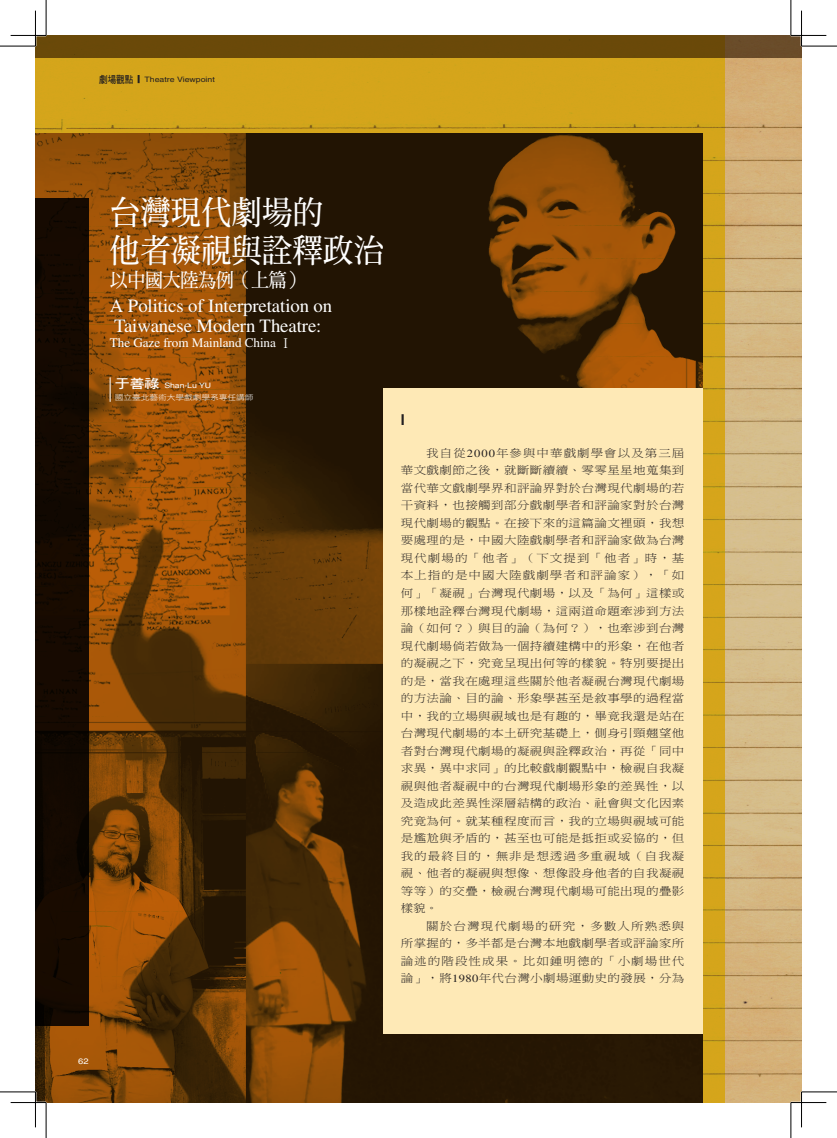
<style>
.page{position:relative;width:837px;height:1138px;background:#fff}
.page>*{position:absolute;margin:0;border:0;box-sizing:border-box;transform-origin:0 0}
.t1{font:33px/37.5px "DF Ming Std W7";letter-spacing:.015em;color:#fff;scale:.91 1}
.t2{font:19.75px "DF Ming Std W7";letter-spacing:-.02em;color:#fff;scale:.91 1}
.t3{font:18.75px/20px "Times";letter-spacing:-.005em;color:#fff}
.t4{font:700 15px "Helvetica";color:#231f20;scale:.95 1}
.t5{font:13.12px "Times";letter-spacing:-.005em;color:#fff}
.t6{font:11px/17.5px "DF Ming Std W3";letter-spacing:.03em;color:#231f20;text-align:justify;scale:1.14 1}
.t7{font:8px "Helvetica";color:#fff;scale:1.18 1}
.t8{font:7.38px "Helvetica";color:#231f20;scale:1.18 1}
.t9{font:7.38px "DF Hei Std W3";letter-spacing:-.01em;color:#fff;scale:1.18 1}
.t10{font:7.38px "Helvetica";letter-spacing:-.01em;color:#fff;scale:1.18 1}
.s1{font-family:"DF Hei Bd HK BF";font-size:10px}
.s2{font-family:"DF Hei Bd HK BF";font-size:8.12px}
.s3{font-family:"Koz Min Pro"}
.s4{font-family:"DF Hei Std W7";font-size:12.75px}
.s5{font-family:"Times"}
</style>
<div class="page">
<img style="left:724px;top:58px;width:77px;height:1044px">
<div style="left:35px;top:35px;width:689px;height:1067px;background:#d5a51b"></div>
<img style="left:35px;top:134px;width:666px;height:968px">
<svg style="left:110px;top:377px;width:1px;height:25px"></svg>
<div style="left:35px;top:199px;width:54px;height:827px;background:#160a01"></div>
<svg style="left:35px;top:35px;width:766px;height:23px;background:#6a490c"></svg>
<div style="left:383px;top:388px;width:319px;height:645px;background:#fee9b6"></div>
<hr style="left:11px;top:1101px;width:35px;height:2px;background:#fff">
<hr style="left:790px;top:1101px;width:36px;height:2px;background:#fff">
<hr style="left:800px;top:11px;width:2px;height:35px;background:#fff">
<hr style="left:800px;top:1091px;width:2px;height:36px;background:#fff">
<hr style="left:0;top:46px;width:35px;height:1px;background:#000">
<hr style="left:801px;top:46px;width:35px;height:1px;background:#000">
<hr style="left:0;top:1091px;width:35px;height:1px;background:#000">
<hr style="left:801px;top:1091px;width:35px;height:1px;background:#000">
<hr style="left:46px;top:0;width:1px;height:35px;background:#000">
<hr style="left:46px;top:1102px;width:1px;height:35px;background:#000">
<hr style="left:790px;top:0;width:1px;height:35px;background:#000">
<hr style="left:790px;top:1102px;width:1px;height:35px;background:#000">
<hr style="left:11px;top:35px;width:35px;height:1px;background:#000">
<hr style="left:790px;top:35px;width:36px;height:1px;background:#000">
<hr style="left:11px;top:1102px;width:35px;height:1px;background:#000">
<hr style="left:790px;top:1102px;width:36px;height:1px;background:#000">
<hr style="left:35px;top:11px;width:1px;height:35px;background:#000">
<hr style="left:35px;top:1091px;width:1px;height:36px;background:#000">
<hr style="left:801px;top:11px;width:1px;height:35px;background:#000">
<hr style="left:801px;top:1091px;width:1px;height:36px;background:#000">
<p class="t8" style="left:99px;top:75px;width:99px"><span class="s1">劇場觀點</span> <span class="s2">▎</span>Theatre Viewpoint</p>
<h1 class="t1" style="left:110px;top:193px;width:302px">台灣現代劇場的<br>他者凝視與詮釋政治</h1>
<h2 class="t2" style="left:110px;top:269px;width:215px">以中國大陸為例（上篇）</h2>
<h3 class="t3" style="left:110px;top:295px;width:224px">A Politics of Interpretation on<br>Taiwanese Modern Theatre:</h3>
<p class="t5" style="left:110px;top:335px;width:184px">The Gaze from Mainland China <span class="s3">Ⅰ</span></p>
<p class="t10" style="left:115px;top:381px;width:83px"><span class="s4">于善祿</span> Shan-Lu YU</p>
<p class="t9" style="left:115px;top:393px;width:119px">國立臺北藝術大學戲劇學系專任講師</p>
<h3 class="t4" style="left:400px;top:410px;width:6px">I</h3>
<p class="t6" style="left:400px;top:444px;width:250px;text-indent:26px">我自從<span class="s5">2000</span>年參與中華戲劇學會以及第三屆華文戲劇節之後，就斷斷續續、零零星星地蒐集到當代華文戲劇學界和評論界對於台灣現代劇場的若干資料，也接觸到部分戲劇學者和評論家對於台灣現代劇場的觀點。在接下來的這篇論文裡頭，我想要處理的是，中國大陸戲劇學者和評論家做為台灣現代劇場的「他者」（下文提到「他者」時，基本上指的是中國大陸戲劇學者和評論家），「如何」「凝視」台灣現代劇場，以及「為何」這樣或那樣地詮釋台灣現代劇場，這兩道命題牽涉到方法論（如何？）與目的論（為何？），也牽涉到台灣現代劇場倘若做為一個持續建構中的形象，在他者的凝視之下，究竟呈現出何等的樣貌。特別要提出的是，當我在處理這些關於他者凝視台灣現代劇場的方法論、目的論、形象學甚至是敘事學的過程當中，我的立場與視域也是有趣的，畢竟我還是站在台灣現代劇場的本土研究基礎上，側身引頸翹望他者對台灣現代劇場的凝視與詮釋政治，再從「同中求異，異中求同」的比較戲劇觀點中，檢視自我凝視與他者凝視中的台灣現代劇場形象的差異性，以及造成此差異性深層結構的政治、社會與文化因素究竟為何。就某種程度而言，我的立場與視域可能是尷尬與矛盾的，甚至也可能是抵拒或妥協的，但我的最終目的，無非是想透過多重視域（自我凝視、他者的凝視與想像、想像設身他者的自我凝視等等）的交疊，檢視台灣現代劇場可能出現的疊影樣貌。</p>
<p class="t6" style="left:400px;top:916px;width:250px;text-indent:26px">關於台灣現代劇場的研究，多數人所熟悉與所掌握的，多半都是台灣本地戲劇學者或評論家所論述的階段性成果。比如鍾明德的「小劇場世代論」，將<span class="s5">1980</span>年代台灣小劇場運動史的發展，分為</p>
<p class="t7" style="left:78px;top:1056px;width:10px">62</p>
</div>
